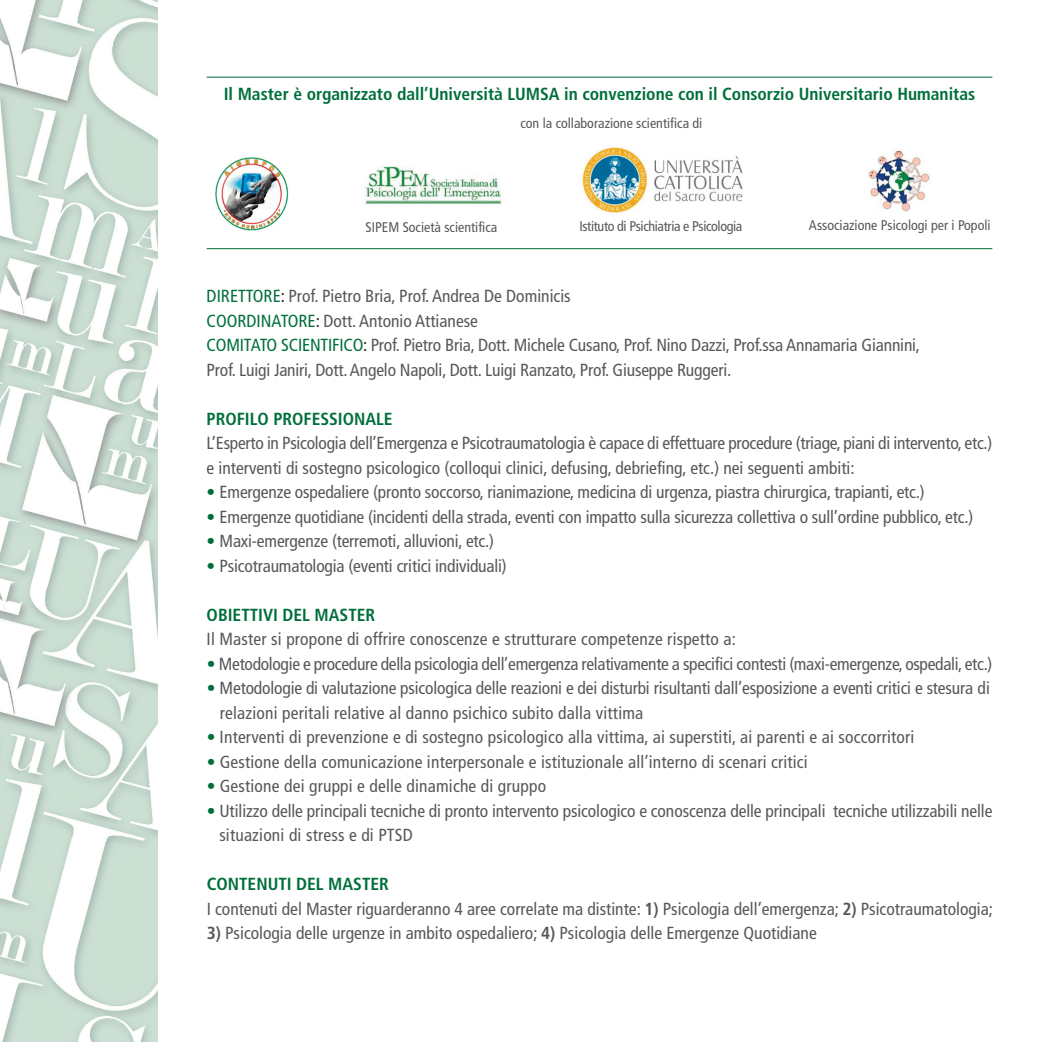
<style>
.page{position:relative;width:1042px;height:1042px;background:#fff}
.page>*{position:absolute;margin:0;border:0;box-sizing:border-box;transform-origin:0 0}
.t1{font:condensed 17.5px/24.5px "Frutiger";letter-spacing:-.005em;color:#57585a}
.t2{font:700 condensed 17.5px "Frutiger";color:#006f3c}
.t3{font:condensed 14px "Frutiger";color:#57585a}
.t4{font:condensed 14px "Frutiger";letter-spacing:-.025em;color:#57585a}
.s1{color:#006f3c}
.s2{color:#231f20}
.s3{font-weight:700;color:#006f3c}
.s4{font-weight:700}
</style>
<div class="page">
<img style="left:0;top:0;width:157px;height:1042px">
<img style="left:365px;top:166px;width:137px;height:38px">
<img style="left:215px;top:158px;width:74px;height:73px">
<img style="left:868px;top:150px;width:62px;height:62px">
<img style="left:582px;top:146px;width:161px;height:67px">
<hr style="left:207px;top:77px;width:785px;height:1px;background:#006f3c">
<hr style="left:207px;top:248px;width:785px;height:1px;background:#006f3c">
<p class="t2" style="left:224px;top:87px;width:753px">Il Master è organizzato dall’Università LUMSA in convenzione con il Consorzio Universitario Humanitas</p>
<p class="t3" style="left:520px;top:117px;width:183px">con la collaborazione scientifica di</p>
<p class="t3" style="left:366px;top:221px;width:133px">SIPEM Società scientifica</p>
<p class="t4" style="left:579px;top:220px;width:164px">Istituto di Psichiatria e Psicologia</p>
<p class="t3" style="left:809px;top:220px;width:183px">Associazione Psicologi per i Popoli</p>
<p class="t1" style="left:207px;top:285px;width:715px"><span class="s1">DIRETTORE</span><span class="s2">:</span> Prof. Pietro Bria, Prof. Andrea De Dominicis<br><span class="s1">COORDINATORE</span><span class="s2">:</span> Dott. Antonio Attianese<br><span class="s1">COMITATO SCIENTIFICO</span><span class="s2">:</span> Prof. Pietro Bria, Dott. Michele Cusano, Prof. Nino Dazzi, Prof.ssa Annamaria Giannini, Prof. Luigi Janiri, Dott.Angelo Napoli, Dott. Luigi Ranzato, Prof. Giuseppe Ruggeri.</p>
<p class="t2" style="left:207px;top:412px;width:188px">PROFILO PROFESSIONALE</p>
<p class="t1" style="left:207px;top:432px;width:787px">L’Esperto in Psicologia dell’Emergenza e Psicotraumatologia è capace di effettuare procedure (triage, piani di intervento, etc.) e interventi di sostegno psicologico (colloqui clinici, defusing, debriefing, etc.) nei seguenti ambiti:</p>
<p class="t1" style="left:207px;top:481px;width:719px"><span class="s1">•</span> Emergenze ospedaliere (pronto soccorso, rianimazione, medicina di urgenza, piastra chirurgica, trapianti, etc.)</p>
<p class="t1" style="left:207px;top:506px;width:768px"><span class="s1">•</span> Emergenze quotidiane (incidenti della strada, eventi con impatto sulla sicurezza collettiva o sull’ordine pubblico, etc.)</p>
<p class="t1" style="left:207px;top:530px;width:289px"><span class="s1">•</span> Maxi-emergenze (terremoti, alluvioni, etc.)</p>
<p class="t1" style="left:207px;top:555px;width:302px"><span class="s1">•</span> Psicotraumatologia (eventi critici individuali)</p>
<p class="t2" style="left:207px;top:608px;width:170px">OBIETTIVI DEL MASTER</p>
<p class="t1" style="left:207px;top:628px;width:531px">Il Master si propone di offrire conoscenze e strutturare competenze rispetto a:</p>
<p class="t1" style="left:207px;top:653px;width:787px"><span class="s1">•</span> Metodologie e procedure della psicologia dell’emergenza relativamente a specifici contesti (maxi-emergenze, ospedali, etc.)</p>
<p class="t1" style="left:220px;top:677px;width:771px;text-indent:-13px"><span class="s1">•</span> Metodologie di valutazione psicologica delle reazioni e dei disturbi risultanti dall’esposizione a eventi critici e stesura di relazioni peritali relative al danno psichico subito dalla vittima</p>
<p class="t1" style="left:207px;top:726px;width:709px"><span class="s1">•</span> Interventi di prevenzione e di sostegno psicologico alla vittima, ai superstiti, ai parenti e ai soccorritori</p>
<p class="t1" style="left:207px;top:751px;width:602px"><span class="s1">•</span> Gestione della comunicazione interpersonale e istituzionale all’interno di scenari critici</p>
<p class="t1" style="left:207px;top:775px;width:341px"><span class="s1">•</span> Gestione dei gruppi e delle dinamiche di gruppo</p>
<p class="t1" style="left:219px;top:800px;width:774px;text-indent:-13px"><span class="s1">•</span> Utilizzo delle principali tecniche di pronto intervento psicologico e conoscenza delle principali tecniche utilizzabili nelle situazioni di stress e di PTSD</p>
<p class="t1" style="left:207px;top:873px;width:788px"><span class="s3">CONTENUTI DEL MASTER<br></span>I contenuti del Master riguarderanno 4 aree correlate ma distinte: <span class="s4">1)</span> Psicologia dell’emergenza; <span class="s4">2)</span> Psicotraumatologia;</p>
<p class="t1" style="left:207px;top:922px;width:611px"><span class="s4">3)</span> Psicologia delle urgenze in ambito ospedaliero; <span class="s4">4)</span> Psicologia delle Emergenze Quotidiane</p>
</div>
